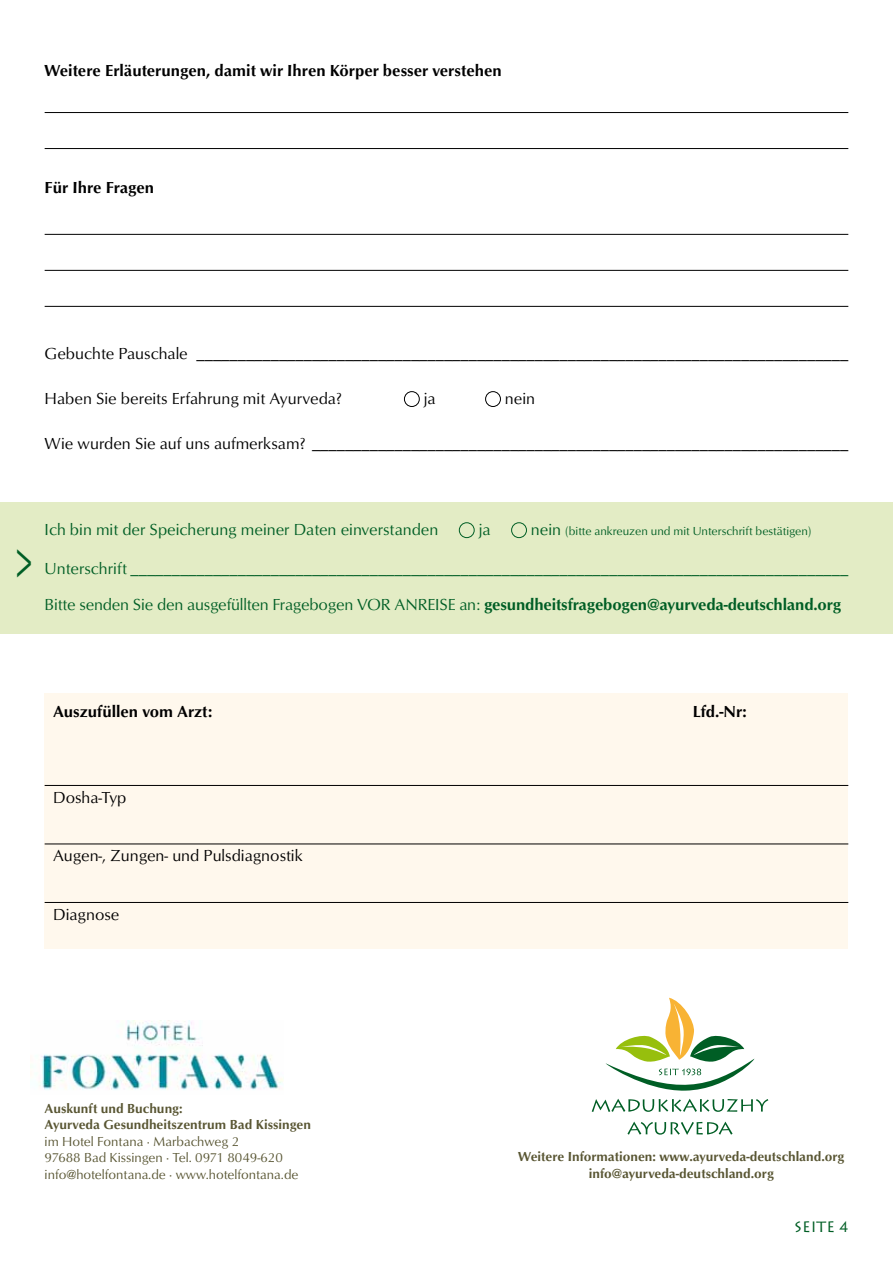
<style>
.page{position:relative;width:893px;height:1263px;background:#fff}
.page>*{position:absolute;margin:0;border:0;box-sizing:border-box;transform-origin:0 0}
.t1{font:54px "Times";color:#005e25;scale:.5 1}
.t2{font:16.5px "Opus";color:#000}
.t3{font:16.5px/36px "Opus";letter-spacing:-.01em;color:#005e25}
.t4{font:700 16.5px "Opus";color:#000}
.t5{font:15px "Lithos";color:#005e25}
.t6{font:700 13.5px/16.5px "Opus";color:#595633}
.t7{font:13.5px/16.5px "Opus";color:#595633}
.t8{font:12px "Opus";color:#005e25}
.s1{font-size:16.5px}
.s2{font-weight:700}
</style>
<div class="page">
<img style="left:41px;top:1020px;width:242px;height:70px">
<div style="left:0;top:502px;width:893px;height:132px;background:#e3ecc5"></div>
<hr style="left:45px;top:112px;width:803px;height:1px;background:#000">
<hr style="left:45px;top:148px;width:803px;height:1px;background:#000">
<hr style="left:45px;top:234px;width:803px;height:1px;background:#000">
<hr style="left:45px;top:270px;width:803px;height:1px;background:#000">
<hr style="left:45px;top:306px;width:803px;height:1px;background:#000">
<div style="left:404px;top:391px;width:16px;height:16px;border:1px solid #000;border-radius:50%"></div>
<div style="left:485px;top:391px;width:16px;height:16px;border:1px solid #000;border-radius:50%"></div>
<div style="left:459px;top:522px;width:16px;height:16px;border:1px solid #005e25;border-radius:50%"></div>
<div style="left:511px;top:522px;width:16px;height:16px;border:1px solid #005e25;border-radius:50%"></div>
<div style="left:45px;top:693px;width:803px;height:256px;background:#fff8ed"></div>
<hr style="left:45px;top:785px;width:803px;height:1px;background:#000">
<hr style="left:45px;top:843px;width:803px;height:1px;background:#000">
<hr style="left:45px;top:902px;width:803px;height:1px;background:#000">
<svg style="left:627px;top:1121px;width:106px;height:14px"></svg>
<svg style="left:592px;top:998px;width:176px;height:114px"></svg>
<p class="t4" style="left:45px;top:61px;width:459px">Weitere Erläuterungen, damit wir Ihren Körper besser verstehen</p>
<p class="t4" style="left:45px;top:178px;width:111px">Für Ihre Fragen</p>
<p class="t2" style="left:45px;top:343px;width:805px">Gebuchte Pauschale _______________________________________________________________________________</p>
<p class="t2" style="left:45px;top:388px;width:299px">Haben Sie bereits Erfahrung mit Ayurveda?</p>
<p class="t2" style="left:424px;top:388px;width:13px">ja</p>
<p class="t2" style="left:505px;top:388px;width:32px">nein</p>
<p class="t2" style="left:45px;top:433px;width:805px">Wie wurden Sie auf uns aufmerksam? _________________________________________________________________</p>
<h1 class="t1" style="left:16px;top:529px;width:32px">&gt;</h1>
<p class="t3" style="left:45px;top:511px;width:395px">Ich bin mit der Speicherung meiner Daten einverstanden</p>
<p class="t3" style="left:479px;top:511px;width:13px">ja</p>
<p class="t8" style="left:531px;top:524px;width:282px"><span class="s1">nein</span> (bitte ankreuzen und mit Unterschrift bestätigen)</p>
<p class="t3" style="left:45px;top:550px;width:805px">Unterschrift _______________________________________________________________________________________<br>Bitte senden Sie den ausgefüllten Fragebogen VOR ANREISE an: <span class="s2">gesundheitsfragebogen@ayurveda-deutschland.org</span></p>
<p class="t4" style="left:53px;top:702px;width:161px">Auszufüllen vom Arzt:</p>
<p class="t4" style="left:693px;top:702px;width:55px">Lfd.-Nr:</p>
<p class="t2" style="left:53px;top:788px;width:75px">Dosha-Typ</p>
<p class="t2" style="left:53px;top:846px;width:251px">Augen-, Zungen- und Pulsdiagnostik</p>
<p class="t2" style="left:53px;top:905px;width:68px">Diagnose</p>
<p class="t6" style="left:45px;top:1100px;width:268px">Auskunft und Buchung:<br>Ayurveda Gesundheitszentrum Bad Kissingen</p>
<p class="t7" style="left:45px;top:1133px;width:255px">im Hotel Fontana · Marbachweg 2<br>97688 Bad Kissingen · Tel. 0971 8049-620 info@hotelfontana.de · www.hotelfontana.de</p>
<p class="t6" style="left:518px;top:1149px;width:328px;text-align:center">Weitere Informationen: www.ayurveda-deutschland.org info@ayurveda-deutschland.org</p>
<p class="t5" style="left:794px;top:1218px;width:56px">Seite 4</p>
</div>
